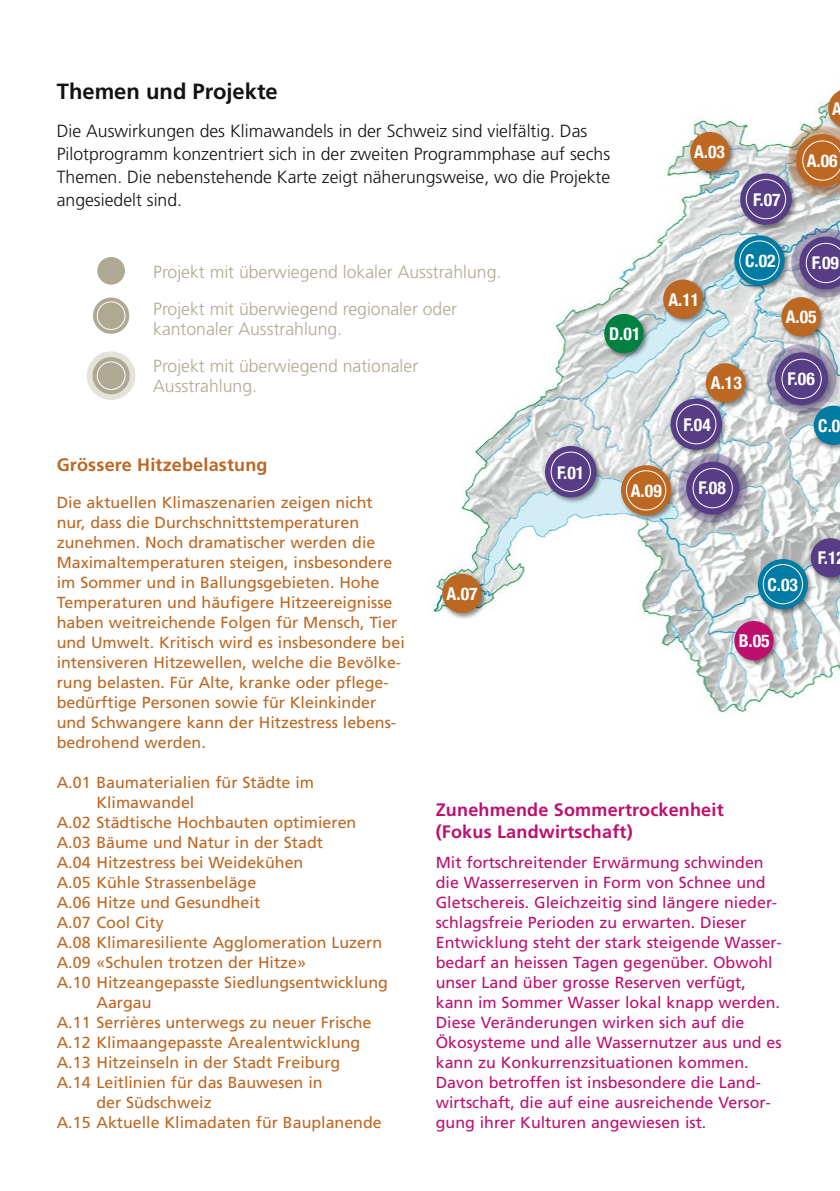
<style>
.page{position:relative;width:840px;height:1191px;background:#fff}
.page>*{position:absolute;margin:0;border:0;box-sizing:border-box;transform-origin:0 0}
.Überschrift{font:700 22px "Frutiger";color:#121212}
.Kästchen_Überschrift{font:700 18px/21.6px "Frutiger";letter-spacing:.01em;color:#be0f6f}
.Kästchen_Überschrift-2{font:700 18px "Frutiger";letter-spacing:.01em;color:#bc6722}
.Lauftext{font:300 17.6px/23px "Frutiger";color:#121212}
.t1{font:300 17.6px/37px "Frutiger";color:#afa893}
.t2{font:700 condensed 17.6px "Helvetica Neue";color:#fff}
.Kästchen_Text{font:16px/20px "Frutiger";color:#be0f6f}
.Kästchen_Aufzählung{font:16px/20px "Frutiger";color:#bc6722}
.Kästchen_Text-2{font:16px/20px "Frutiger";color:#bc6722}
</style>
<div class="page">
<img style="left:429px;top:117px;width:410px;height:597px">
<div style="left:428px;top:613px;width:81px;height:21px;background:#fff"></div>
<img style="left:783px;top:122px;width:56px;height:81px">
<svg style="left:787px;top:90px;width:52px;height:105px"></svg>
<img style="left:762px;top:340px;width:77px;height:81px">
<div style="left:781px;top:359px;width:39px;height:39px;background:#563d85;border-radius:50%"></div>
<div style="left:766px;top:344px;width:69px;height:69px;border:30px solid #563d85;border-radius:50%"></div>
<div style="left:774px;top:352px;width:53px;height:53px;border:14px solid #563d85;border-radius:50%"></div>
<div style="left:781px;top:359px;width:40px;height:40px;border:1px solid #fff;border-radius:50%"></div>
<img style="left:673px;top:450px;width:82px;height:81px">
<div style="left:692px;top:468px;width:40px;height:40px;background:#563d85;border-radius:50%"></div>
<div style="left:677px;top:453px;width:69px;height:69px;border:30px solid #563d85;border-radius:50%"></div>
<div style="left:686px;top:462px;width:52px;height:52px;border:14px solid #563d85;border-radius:50%"></div>
<div style="left:692px;top:468px;width:40px;height:40px;border:1px solid #fff;border-radius:50%"></div>
<img style="left:799px;top:224px;width:40px;height:81px">
<svg style="left:792px;top:228px;width:47px;height:69px;background:#7c6f9e"></svg>
<img style="left:438px;top:570px;width:51px;height:49px">
<div style="left:442px;top:574px;width:39px;height:39px;background:#bc6722;border-radius:50%"></div>
<img style="left:701px;top:359px;width:51px;height:51px">
<div style="left:705px;top:363px;width:39px;height:39px;background:#bc6722;border-radius:50%"></div>
<img style="left:777px;top:293px;width:51px;height:51px">
<div style="left:781px;top:297px;width:39px;height:39px;background:#bc6722;border-radius:50%"></div>
<img style="left:658px;top:275px;width:52px;height:52px">
<div style="left:662px;top:279px;width:40px;height:40px;background:#bc6722;border-radius:50%"></div>
<img style="left:616px;top:461px;width:62px;height:62px">
<div style="left:626px;top:471px;width:39px;height:39px;background:#bc6722;border-radius:50%"></div>
<div style="left:620px;top:465px;width:50px;height:50px;border:11px solid #bc6722;border-radius:50%"></div>
<div style="left:625px;top:470px;width:41px;height:40px;border:1px solid #fff;border-radius:50%"></div>
<img style="left:729px;top:231px;width:63px;height:62px">
<div style="left:739px;top:241px;width:39px;height:39px;background:#007ba3;border-radius:50%"></div>
<div style="left:734px;top:235px;width:50px;height:50px;border:11px solid #007ba3;border-radius:50%"></div>
<div style="left:739px;top:240px;width:40px;height:41px;border:1px solid #fff;border-radius:50%"></div>
<img style="left:753px;top:555px;width:62px;height:62px">
<div style="left:762px;top:564px;width:40px;height:40px;background:#007ba3;border-radius:50%"></div>
<div style="left:757px;top:559px;width:50px;height:50px;border:11px solid #007ba3;border-radius:50%"></div>
<div style="left:762px;top:564px;width:40px;height:40px;border:1px solid #fff;border-radius:50%"></div>
<img style="left:686px;top:128px;width:51px;height:51px">
<div style="left:689px;top:132px;width:40px;height:39px;background:#bc6722;border-radius:50%"></div>
<img style="left:809px;top:402px;width:30px;height:51px">
<svg style="left:813px;top:406px;width:26px;height:39px"></svg>
<img style="left:600px;top:310px;width:51px;height:51px">
<div style="left:604px;top:314px;width:39px;height:39px;background:#008141;border-radius:50%"></div>
<img style="left:666px;top:394px;width:63px;height:64px">
<div style="left:676px;top:404px;width:39px;height:40px;background:#563d85;border-radius:50%"></div>
<div style="left:670px;top:398px;width:51px;height:52px;border:12px solid #563d85;border-radius:50%"></div>
<div style="left:675px;top:404px;width:41px;height:40px;border:1px solid #fff;border-radius:50%"></div>
<img style="left:735px;top:169px;width:64px;height:64px">
<div style="left:745px;top:179px;width:40px;height:40px;background:#563d85;border-radius:50%"></div>
<div style="left:739px;top:173px;width:52px;height:52px;border:12px solid #563d85;border-radius:50%"></div>
<div style="left:745px;top:179px;width:40px;height:40px;border:1px solid #fff;border-radius:50%"></div>
<img style="left:540px;top:442px;width:64px;height:63px">
<div style="left:551px;top:452px;width:39px;height:39px;background:#563d85;border-radius:50%"></div>
<div style="left:544px;top:446px;width:52px;height:51px;border:12px solid #563d85;border-radius:50%"></div>
<div style="left:550px;top:451px;width:40px;height:41px;border:1px solid #fff;border-radius:50%"></div>
<img style="left:729px;top:617px;width:52px;height:51px">
<div style="left:734px;top:621px;width:39px;height:39px;background:#be0f6f;border-radius:50%"></div>
<img style="left:806px;top:534px;width:33px;height:51px">
<svg style="left:810px;top:538px;width:29px;height:39px"></svg>
<div style="left:97px;top:257px;width:28px;height:28px;background:#afa893;border-radius:50%"></div>
<div style="left:97px;top:302px;width:28px;height:27px;background:#afa893;border-radius:50%"></div>
<div style="left:93px;top:297px;width:36px;height:37px;border:9px solid #afa893;border-radius:50%"></div>
<div style="left:97px;top:301px;width:28px;height:29px;border:1px solid #fff;border-radius:50%"></div>
<div style="left:97px;top:362px;width:28px;height:27px;background:#afa893;border-radius:50%"></div>
<div style="left:87px;top:351px;width:48px;height:49px;border:21px solid #afa893;border-radius:50%"></div>
<div style="left:92px;top:357px;width:38px;height:37px;border:10px solid #afa893;border-radius:50%"></div>
<div style="left:97px;top:361px;width:28px;height:29px;border:1px solid #fff;border-radius:50%"></div>
<h3 class="Überschrift" style="left:57px;top:78px;width:222px">Themen und Projekte</h3>
<p class="Lauftext" style="left:57px;top:119px;width:554px">Die Auswirkungen des Klimawandels in der Schweiz sind vielfältig. Das Pilotprogramm konzentriert sich in der zweiten Programmphase auf sechs Themen. Die nebenstehende Karte zeigt näherungsweise, wo die Projekte angesiedelt sind.</p>
<p class="t1" style="left:153px;top:254px;width:349px">Projekt mit überwiegend lokaler Ausstrahlung.<br>Projekt mit überwiegend regionaler oder</p>
<p class="t1" style="left:153px;top:311px;width:266px">kantonaler Ausstrahlung.<br>Projekt mit überwiegend nationaler</p>
<p class="t1" style="left:153px;top:368px;width:105px">Ausstrahlung.</p>
<p class="t2" style="left:609px;top:319px;width:33px">D.01</p>
<p class="t2" style="left:693px;top:137px;width:32px">A.03</p>
<p class="t2" style="left:668px;top:285px;width:32px">A.11</p>
<p class="t2" style="left:752px;top:185px;width:29px">F.07</p>
<p class="t2" style="left:744px;top:246px;width:32px">C.02</p>
<p class="t2" style="left:831px;top:94px;width:11px">A</p>
<p class="t2" style="left:806px;top:146px;width:32px">A.06</p>
<p class="t2" style="left:811px;top:248px;width:29px">F.09</p>
<p class="t2" style="left:785px;top:302px;width:32px">A.05</p>
<p class="t2" style="left:710px;top:368px;width:32px">A.13</p>
<p class="t2" style="left:683px;top:410px;width:29px">F.04</p>
<p class="t2" style="left:787px;top:364px;width:29px">F.06</p>
<p class="t2" style="left:817px;top:411px;width:24px">C.0</p>
<h5 class="Kästchen_Überschrift-2" style="left:57px;top:454px;width:212px">Grössere Hitzebelastung</h5>
<p class="Kästchen_Text-2" style="left:57px;top:492px;width:349px">Die aktuellen Klimaszenarien zeigen nicht nur, dass die Durchschnittstemperaturen zunehmen. Noch dramatischer werden die Maximaltemperaturen steigen, insbesondere im Sommer und in Ballungsgebieten. Hohe Temperaturen und häufigere Hitzeereignisse haben weitreichende Folgen für Mensch, Tier und Umwelt. Kritisch wird es insbesondere bei intensiveren Hitzewellen, welche die Bevölke&shy;rung belasten. Für Alte, kranke oder pflege&shy;bedürftige Personen sowie für Kleinkinder und Schwangere kann der Hitzestress lebens&shy;bedrohend werden.</p>
<p class="Kästchen_Aufzählung" style="left:96px;top:772px;width:219px;text-indent:-40px">A.01 Baumaterialien für Städte im<br>Klimawandel</p>
<p class="Kästchen_Aufzählung" style="left:57px;top:812px;width:301px">A.02 Städtische Hochbauten optimieren</p>
<p class="Kästchen_Aufzählung" style="left:57px;top:832px;width:267px">A.03 Bäume und Natur in der Stadt</p>
<p class="Kästchen_Aufzählung" style="left:57px;top:852px;width:248px">A.04 Hitzestress bei Weidekühen</p>
<p class="Kästchen_Aufzählung" style="left:57px;top:872px;width:201px">A.05 Kühle Strassenbeläge</p>
<p class="Kästchen_Aufzählung" style="left:57px;top:892px;width:205px">A.06 Hitze und Gesundheit</p>
<p class="Kästchen_Aufzählung" style="left:57px;top:912px;width:108px">A.07 Cool City</p>
<p class="Kästchen_Aufzählung" style="left:57px;top:932px;width:327px">A.08 Klimaresiliente Agglomeration Luzern</p>
<p class="Kästchen_Aufzählung" style="left:57px;top:952px;width:251px">A.09 «Schulen trotzen der Hitze»</p>
<p class="Kästchen_Aufzählung" style="left:96px;top:972px;width:293px;text-indent:-40px">A.10 Hitzeangepasste Siedlungsentwicklung<br>Aargau</p>
<p class="Kästchen_Aufzählung" style="left:57px;top:1012px;width:316px">A.11 Serrières unterwegs zu neuer Frische</p>
<p class="Kästchen_Aufzählung" style="left:57px;top:1032px;width:305px">A.12 Klimaangepasste Arealentwicklung</p>
<p class="Kästchen_Aufzählung" style="left:57px;top:1052px;width:285px">A.13 Hitzeinseln in der Stadt Freiburg</p>
<p class="Kästchen_Aufzählung" style="left:96px;top:1072px;width:227px;text-indent:-40px">A.14 Leitlinien für das Bauwesen in der Südschweiz</p>
<p class="Kästchen_Aufzählung" style="left:57px;top:1112px;width:326px">A.15 Aktuelle Klimadaten für Bauplanende</p>
<p class="t2" style="left:446px;top:579px;width:32px">A.07</p>
<p class="t2" style="left:556px;top:458px;width:29px">F.01</p>
<p class="t2" style="left:630px;top:476px;width:32px">A.09</p>
<p class="t2" style="left:698px;top:473px;width:29px">F.08</p>
<p class="t2" style="left:767px;top:569px;width:32px">C.03</p>
<p class="t2" style="left:738px;top:626px;width:32px">B.05</p>
<p class="t2" style="left:817px;top:543px;width:20px">F.1</p>
<h5 class="Kästchen_Überschrift" style="left:435px;top:799px;width:289px">Zunehmende Sommertrockenheit (Fokus Landwirtschaft)</h5>
<p class="Kästchen_Text" style="left:435px;top:852px;width:347px">Mit fortschreitender Erwärmung schwinden die Wasserreserven in Form von Schnee und Gletschereis. Gleichzeitig sind längere nieder&shy;schlagsfreie Perioden zu erwarten. Dieser Entwicklung steht der stark steigende Wasser&shy;bedarf an heissen Tagen gegenüber. Obwohl unser Land über grosse Reserven verfügt, kann im Sommer Wasser lokal knapp werden.<br>Diese Veränderungen wirken sich auf die Ökosysteme und alle Wassernutzer aus und es kann zu Konkurrenzsituationen kommen.<br>Davon betroffen ist insbesondere die Land&shy;wirtschaft, die auf eine ausreichende Versor&shy;gung ihrer Kulturen angewiesen ist.</p>
</div>
